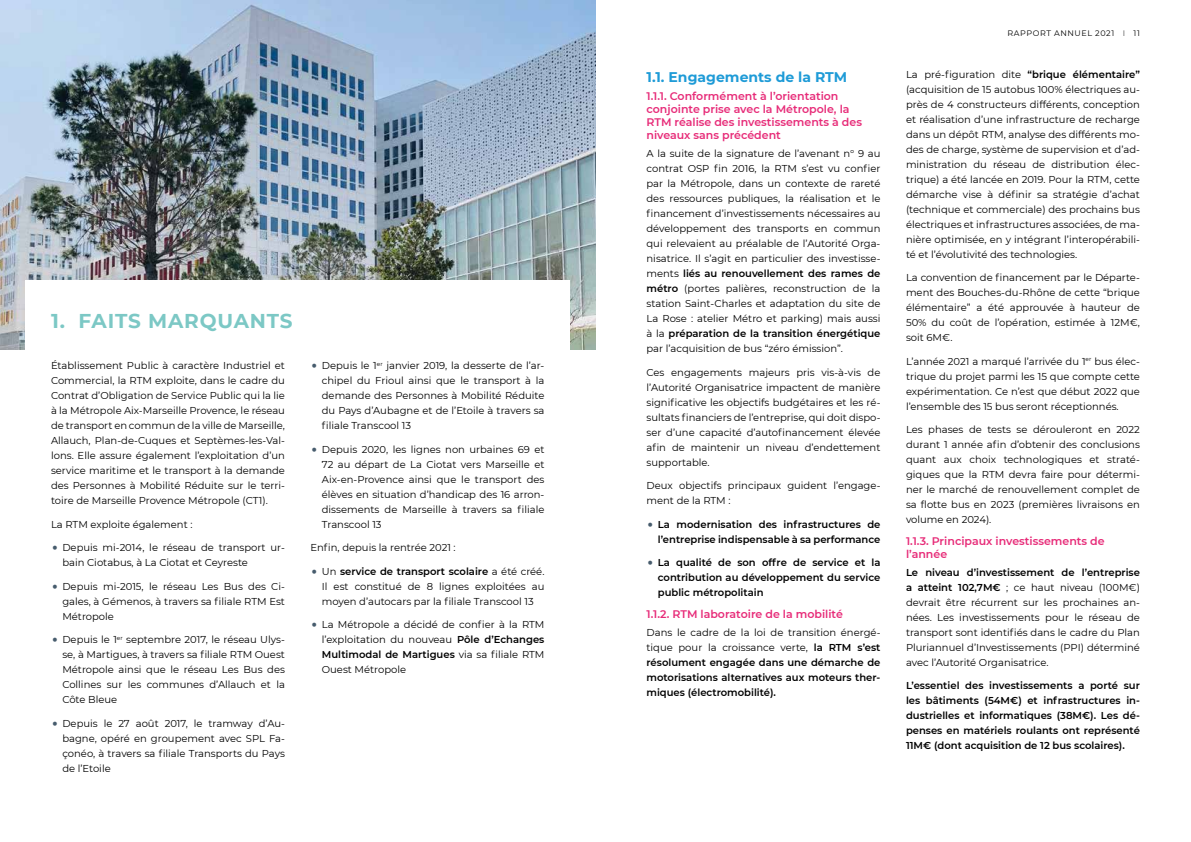
<style>
.page{position:relative;width:1191px;height:842px;background:#fff}
.page>*{position:absolute;margin:0;border:0;box-sizing:border-box;transform-origin:0 0}
.t1{font:700 20px "Montserrat";letter-spacing:.04em;color:#7cc8c5}
.t2{font:700 14px "Montserrat";color:#1e9bd7}
.t3{font:600 11px/13px "Montserrat";color:#e72b78}
.t4{font:10px/15px "Montserrat";color:#000;text-align:justify}
.t5{font:600 10px/15px "Montserrat";color:#000;text-align:justify}
.t6{font:8px "Montserrat";letter-spacing:.07em;color:#000}
.s1{font-size:26px;color:#475c6d}
.s2{font-weight:600}
.s3{font-weight:400;font-size:26px;color:#475c6d}
.s4{font-weight:400}
.s5{font-weight:300}
</style>
<div class="page">
<img style="left:0;top:0;width:595px;height:350px">
<div style="left:26px;top:281px;width:544px;height:510px;background:#fff"></div>
<h1 class="t1" style="left:51px;top:307px;width:243px">1. FAITS MARQUANTS</h1>
<p class="t4" style="left:51px;top:358px;width:235px">Établissement Public à caractère Industriel et Commercial, la RTM exploite, dans le cadre du Contrat d’Obligation de Service Public qui la lie à la Métropole Aix-Marseille Provence, le réseau de transport en commun de la ville de Marseille, Allauch, Plan-de-Cuques et Septèmes-les-Val&shy;lons. Elle assure également l’exploitation d’un service maritime et le transport à la demande des Personnes à Mobilité Réduite sur le terri&shy;toire de Marseille Provence Métropole (CT1).</p>
<p class="t4" style="left:51px;top:516px;width:143px">La RTM exploite également :</p>
<p class="t4" style="left:62px;top:540px;width:224px;text-indent:-11px"><span class="s1">•</span> Depuis mi-2014, le réseau de transport ur&shy;bain Ciotabus, à La Ciotat et Ceyreste</p>
<p class="t4" style="left:62px;top:578px;width:224px;text-indent:-11px"><span class="s1">•</span> Depuis mi-2015, le réseau Les Bus des Ci&shy;gales, à Gémenos, à travers sa filiale RTM Est Métropole</p>
<p class="t4" style="left:62px;top:632px;width:224px;text-indent:-11px"><span class="s1">•</span> Depuis le 1<sup>er</sup> septembre 2017, le réseau Ulys&shy;se, à Martigues, à travers sa filiale RTM Ouest Métropole ainsi que le réseau Les Bus des Collines sur les communes d’Allauch et la Côte Bleue</p>
<p class="t4" style="left:62px;top:715px;width:224px;text-indent:-11px"><span class="s1">•</span> Depuis le 27 août 2017, le tramway d’Au&shy;bagne, opéré en groupement avec SPL Fa&shy;çonéo, à travers sa filiale Transports du Pays de l’Etoile</p>
<p class="t4" style="left:322px;top:358px;width:224px;text-indent:-11px"><span class="s1">•</span> Depuis le 1<sup>er</sup> janvier 2019, la desserte de l’ar&shy;chipel du Frioul ainsi que le transport à la demande des Personnes à Mobilité Réduite du Pays d’Aubagne et de l’Etoile à travers sa filiale Transcool 13</p>
<p class="t4" style="left:322px;top:441px;width:224px;text-indent:-11px"><span class="s1">•</span> Depuis 2020, les lignes non urbaines 69 et 72 au départ de La Ciotat vers Marseille et Aix-en-Provence ainsi que le transport des élèves en situation d’handicap des 16 arron&shy;dissements de Marseille à travers sa filiale Transcool 13</p>
<p class="t4" style="left:310px;top:540px;width:147px">Enfin, depuis la rentrée 2021 :</p>
<p class="t4" style="left:322px;top:563px;width:224px;text-indent:-11px"><span class="s1">•</span> Un <span class="s2">service de transport scolaire</span> a été créé.<br>Il est constitué de 8 lignes exploitées au moyen d’autocars par la filiale Transcool 13</p>
<p class="t4" style="left:322px;top:617px;width:224px;text-indent:-11px"><span class="s1">•</span> La Métropole a décidé de confier à la RTM l’exploitation du nouveau <span class="s2">Pôle d’Echanges Multimodal de Martigues</span> via sa filiale RTM Ouest Métropole</p>
<h2 class="t2" style="left:646px;top:67px;width:202px">1.1. Engagements de la RTM</h2>
<p class="t3" style="left:646px;top:89px;width:217px">1.1.1. Conformément à l’orientation conjointe prise avec la Métropole, la RTM réalise des investissements à des niveaux sans précédent</p>
<p class="t4" style="left:646px;top:146px;width:235px">A la suite de la signature de l’avenant n° 9 au contrat OSP fin 2016, la RTM s’est vu confier par la Métropole, dans un contexte de rareté des ressources publiques, la réalisation et le financement d’investissements nécessaires au développement des transports en commun qui relevaient au préalable de l’Autorité Orga&shy;nisatrice. Il s’agit en particulier des investisse&shy;ments <span class="s2">liés au renouvellement des rames de métro</span> (portes palières, reconstruction de la station Saint-Charles et adaptation du site de La Rose : atelier Métro et parking) mais aussi à la <span class="s2">préparation de la transition énergétique </span>par l’acquisition de bus “zéro émission”.</p>
<p class="t4" style="left:646px;top:364px;width:235px">Ces engagements majeurs pris vis-à-vis de l’Autorité Organisatrice impactent de manière significative les objectifs budgétaires et les ré&shy;sultats financiers de l’entreprise, qui doit dispo&shy;ser d’une capacité d’autofinancement élevée afin de maintenir un niveau d’endettement supportable.</p>
<p class="t4" style="left:646px;top:478px;width:235px">Deux objectifs principaux guident l’engage&shy;ment de la RTM :</p>
<p class="t5" style="left:646px;top:516px;width:235px;text-align:right"><span class="s3">•</span> La modernisation des infrastructures de l’entreprise indispensable à sa performance</p>
<p class="t5" style="left:658px;top:555px;width:224px;text-indent:-11px"><span class="s3">•</span> La qualité de son offre de service et la contribution au développement du service public métropolitain</p>
<p class="t3" style="left:646px;top:607px;width:198px">1.1.2. RTM laboratoire de la mobilité</p>
<p class="t5" style="left:646px;top:624px;width:235px"><span class="s4">Dans le cadre de la loi de transition énergé&shy;tique pour la croissance verte,</span> la RTM s’est résolument engagée dans une démarche de motorisations alternatives aux moteurs ther&shy;miques (électromobilité).</p>
<p class="t6" style="left:1007px;top:28px;width:134px">RAPPORT ANNUEL 2021 <span class="s5">I</span> 11</p>
<p class="t4" style="left:906px;top:66px;width:235px">La pré-figuration dite <span class="s2">“brique élémentaire” </span>(acquisition de 15 autobus 100% électriques au&shy;près de 4 constructeurs différents, conception et réalisation d’une infrastructure de recharge dans un dépôt RTM, analyse des différents mo&shy;des de charge, système de supervision et d’ad&shy;ministration du réseau de distribution élec&shy;trique) a été lancée en 2019. Pour la RTM, cette démarche vise à définir sa stratégie d’achat (technique et commerciale) des prochains bus électriques et infrastructures associées, de ma&shy;nière optimisée, en y intégrant l’interopérabili&shy;té et l’évolutivité des technologies.</p>
<p class="t4" style="left:906px;top:270px;width:235px">La convention de financement par le Départe&shy;ment des Bouches-du-Rhône de cette “brique élémentaire” a été approuvée à hauteur de 50% du coût de l’opération, estimée à 12M€, soit 6M€.</p>
<p class="t4" style="left:906px;top:353px;width:235px">L’année 2021 a marqué l’arrivée du 1<sup>er</sup> bus élec&shy;trique du projet parmi les 15 que compte cette expérimentation. Ce n’est que début 2022 que l’ensemble des 15 bus seront réceptionnés.</p>
<p class="t4" style="left:906px;top:422px;width:235px">Les phases de tests se dérouleront en 2022 durant 1 année afin d’obtenir des conclusions quant aux choix technologiques et straté&shy;giques que la RTM devra faire pour détermi&shy;ner le marché de renouvellement complet de sa flotte bus en 2023 (premières livraisons en volume en 2024).</p>
<p class="t3" style="left:906px;top:534px;width:200px">1.1.3. Principaux investissements de l’année</p>
<p class="t4" style="left:906px;top:564px;width:235px"><span class="s2">Le niveau d’investissement de l’entreprise a atteint 102,7M€</span> ; ce haut niveau (100M€) devrait être récurrent sur les prochaines an&shy;nées. Les investissements pour le réseau de transport sont identifiés dans le cadre du Plan Pluriannuel d’Investissements (PPI) déterminé avec l’Autorité Organisatrice.</p>
<p class="t5" style="left:906px;top:678px;width:235px">L’essentiel des investissements a porté sur les bâtiments (54M€) et infrastructures in&shy;dustrielles et informatiques (38M€). Les dé&shy;penses en matériels roulants ont représenté 11M€ (dont acquisition de 12 bus scolaires).</p>
</div>
